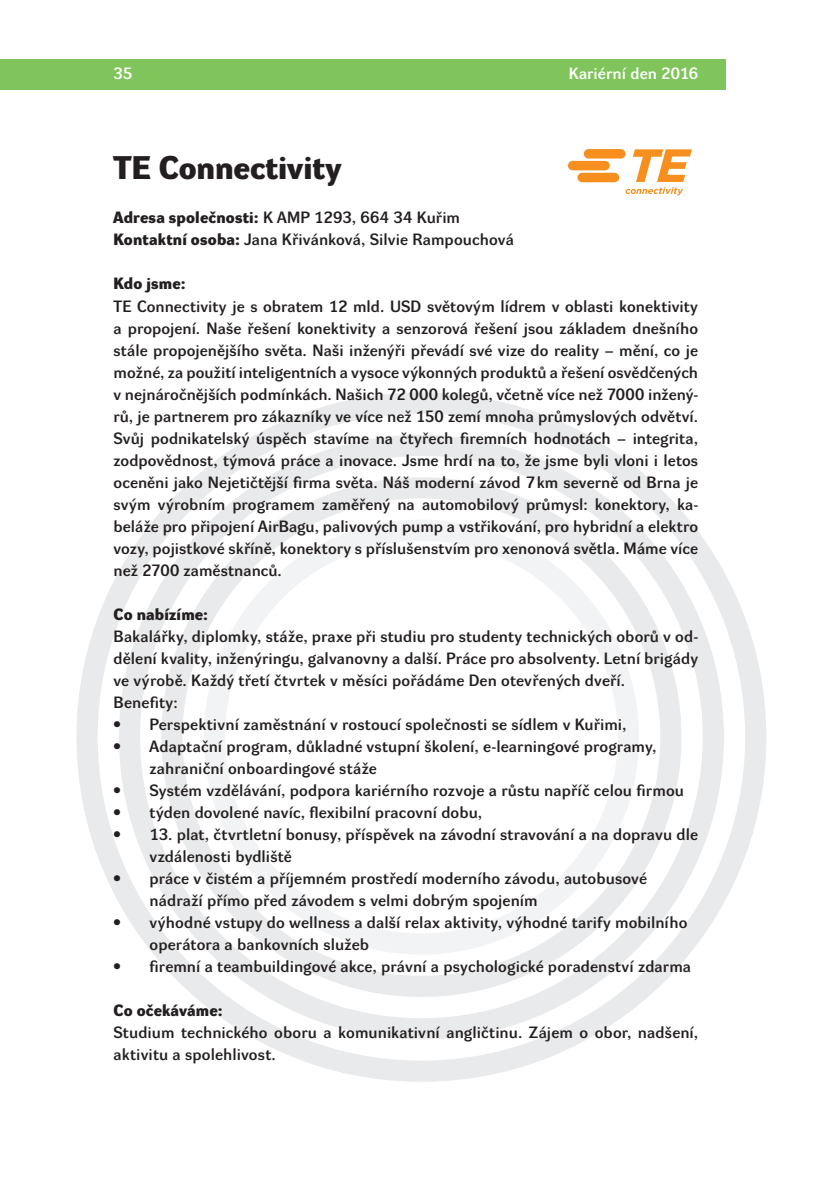
<style>
.page{position:relative;width:840px;height:1191px;background:#fff}
.page>*{position:absolute;margin:0;border:0;box-sizing:border-box;transform-origin:0 0}
.nadpisy{font:700 32px "Dyna Grotesk DE";letter-spacing:.005em;color:#231f20}
.sazba{font:16px/22px "Dyna Grotesk DE";letter-spacing:.01em;color:#231f20}
.sazba-2{font:700 16px "Dyna Grotesk DE";letter-spacing:.015em;color:#231f20}
.t1{font:16px "Dyna Grotesk DE";letter-spacing:.01em;color:#fff}
.s1{font-weight:700}
</style>
<div class="page">
<div style="left:0;top:60px;width:726px;height:30px;background:#80c55b"></div>
<svg style="left:76px;top:392px;width:690px;height:689px"></svg>
<svg style="left:568px;top:149px;width:123px;height:46px"></svg>
<p class="t1" style="left:113px;top:64px;width:20px">35</p>
<p class="t1" style="left:568px;top:64px;width:131px">Kariérní den 2016</p>
<p class="nadpisy" style="left:113px;top:150px;width:229px">TE Connectivity</p>
<p class="sazba" style="left:113px;top:208px;width:348px"><span class="s1">Adresa společnosti:</span> K AMP 1293, 664 34 Kuřim</p>
<p class="sazba" style="left:113px;top:230px;width:402px"><span class="s1">Kontaktní osoba:</span> Jana Křivánková, Silvie Rampouchová</p>
<p class="sazba-2" style="left:113px;top:275px;width:73px">Kdo jsme:</p>
<p class="sazba" style="left:113px;top:296px;width:586px;text-align:justify">TE Connectivity je s obratem 12 mld. USD světovým lídrem v oblasti konektivity a propojení. Naše řešení konektivity a senzorová řešení jsou základem dnešního stále propojenějšího světa. Naši inženýři převádí své vize do reality – mění, co je možné, za použití inteligentních a vysoce výkonných produktů a řešení osvědčených v nejnáročnějších podmínkách. Našich 72 000 kolegů, včetně více než 7000 inžený&shy;rů, je partnerem pro zákazníky ve více než 150 zemí mnoha průmyslových odvětví.<br>Svůj podnikatelský úspěch stavíme na čtyřech firemních hodnotách – integrita, zodpovědnost, týmová práce a inovace. Jsme hrdí na to, že jsme byli vloni i letos oceněni jako Nejetičtější firma světa. Náš moderní závod 7km severně od Brna je svým výrobním programem zaměřený na automobilový průmysl: konektory, ka&shy;beláže pro připojení AirBagu, palivových pump a vstřikování, pro hybridní a elektro vozy, pojistkové skříně, konektory s příslušenstvím pro xenonová světla. Máme více než 2700 zaměstnanců.</p>
<p class="sazba-2" style="left:113px;top:605px;width:96px">Co nabízíme:</p>
<p class="sazba" style="left:113px;top:626px;width:585px;text-align:justify">Bakalářky, diplomky, stáže, praxe při studiu pro studenty technických oborů v od&shy;dělení kvality, inženýringu, galvanovny a další. Práce pro absolventy. Letní brigády ve výrobě. Každý třetí čtvrtek v měsíci pořádáme Den otevřených dveří.</p>
<p class="sazba" style="left:113px;top:692px;width:66px">Benefity:</p>
<p class="sazba" style="left:113px;top:714px;width:514px">• Perspektivní zaměstnání v rostoucí společnosti se sídlem v Kuřimi,</p>
<p class="sazba" style="left:149px;top:736px;width:508px;text-indent:-36px">• Adaptační program, důkladné vstupní školení, e-learningové programy, zahraniční onboardingové stáže</p>
<p class="sazba" style="left:113px;top:780px;width:571px">• Systém vzdělávání, podpora kariérního rozvoje a růstu napříč celou firmou</p>
<p class="sazba" style="left:113px;top:802px;width:370px">• týden dovolené navíc, flexibilní pracovní dobu,</p>
<p class="sazba" style="left:149px;top:824px;width:549px;text-indent:-36px">• 13. plat, čtvrtletní bonusy, příspěvek na závodní stravování a na dopravu dle vzdálenosti bydliště</p>
<p class="sazba" style="left:149px;top:868px;width:498px;text-indent:-36px">• práce v čistém a příjemném prostředí moderního závodu, autobusové nádraží přímo před závodem s velmi dobrým spojením</p>
<p class="sazba" style="left:149px;top:912px;width:539px;text-indent:-36px">• výhodné vstupy do wellness a další relax aktivity, výhodné tarify mobilního operátora a bankovních služeb</p>
<p class="sazba" style="left:113px;top:956px;width:579px">• firemní a teambuildingové akce, právní a psychologické poradenství zdarma</p>
<p class="sazba-2" style="left:113px;top:1001px;width:111px">Co očekáváme:</p>
<p class="sazba" style="left:113px;top:1022px;width:585px">Studium technického oboru a komunikativní angličtinu. Zájem o obor, nadšení, aktivitu a spolehlivost.</p>
</div>
